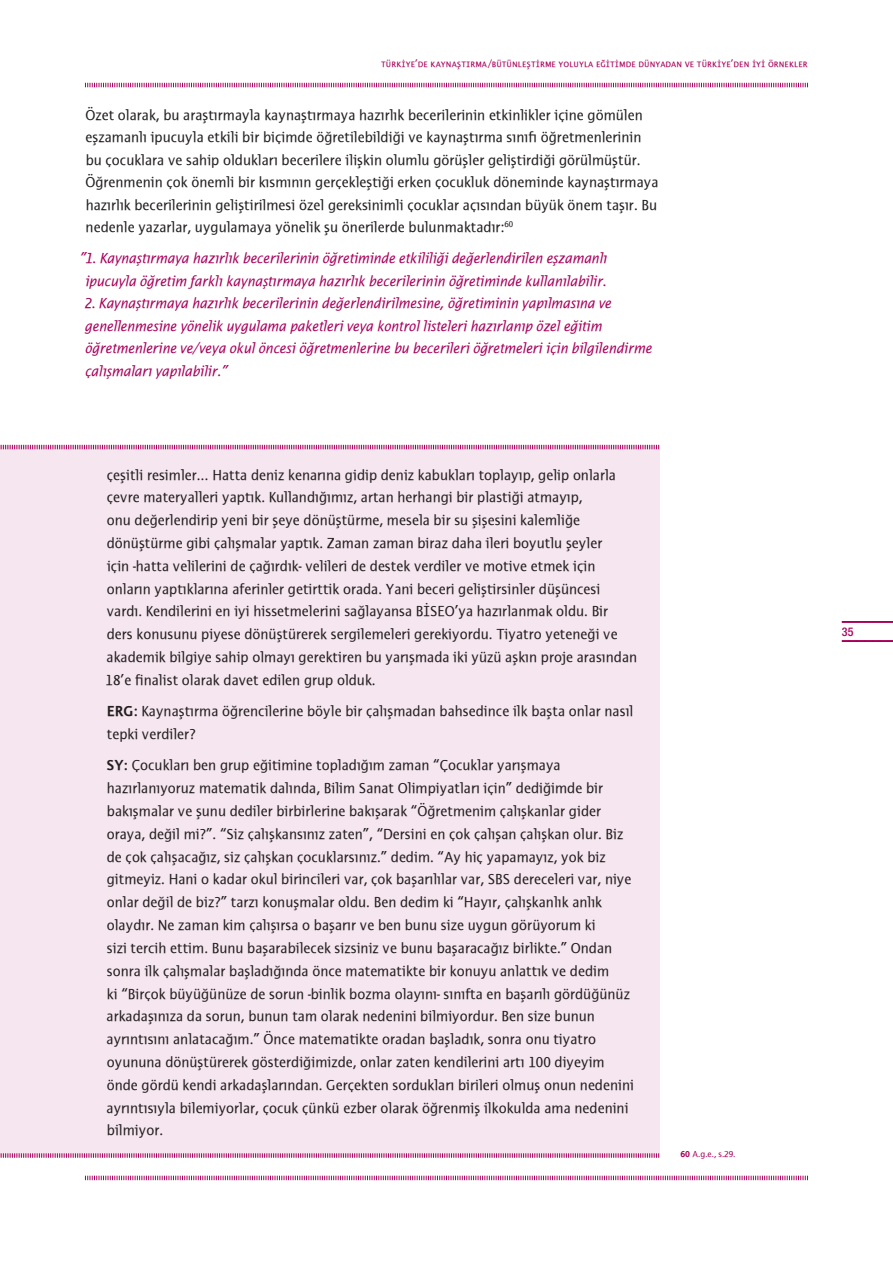
<style>
.page{position:relative;width:893px;height:1263px;background:#fff}
.page>*{position:absolute;margin:0;border:0;box-sizing:border-box;transform-origin:0 0}
.t1{font:15px/22.8px "Thordis Sans MYTEO";color:#231f20}
.t2{font:italic 15px/22.5px "Thordis Sans MYTEO Regular";color:#a8005b;text-align:center}
.t3{font:500 condensed 12px "Helvetica Neue LT Pro";color:#a8005b}
.t4{font:10.5px "Thordis Sans MYTEO Regular SC";color:#a8005b}
.t5{font:9px "Thordis Sans MYTEO";color:#a8005b}
.s1{font-family:"Thordis Sans MYTEO Bold"}
.s2{font-family:"Thordis Sans MYTEO Bold SC"}
</style>
<div class="page">
<svg style="left:85px;top:1175px;width:723px;height:6px"></svg>
<svg style="left:85px;top:82px;width:723px;height:6px"></svg>
<svg style="left:842px;top:621px;width:51px;height:1px"></svg>
<svg style="left:842px;top:640px;width:51px;height:1px"></svg>
<div style="left:0;top:445px;width:105px;height:712px;background:#f6e6ef"></div>
<div style="left:85px;top:445px;width:574px;height:712px;background:#f6e6ef"></div>
<svg style="left:0;top:444px;width:659px;height:6px"></svg>
<svg style="left:0;top:1153px;width:659px;height:5px"></svg>
<p class="t4" style="left:381px;top:57px;width:428px">türkiye’de kaynaştırma/bütünleştirme yoluyla eğitimde dünyadan ve türkiye’den iyi örnekler</p>
<p class="t1" style="left:85px;top:104px;width:575px">Özet olarak, bu araştırmayla kaynaştırmaya hazırlık becerilerinin etkinlikler içine gömülen eşzamanlı ipucuyla etkili bir biçimde öğretilebildiği ve kaynaştırma sınıfı öğretmenlerinin bu çocuklara ve sahip oldukları becerilere ilişkin olumlu görüşler geliştirdiği görülmüştür.<br>Öğrenmenin çok önemli bir kısmının gerçekleştiği erken çocukluk döneminde kaynaştırmaya hazırlık becerilerinin geliştirilmesi özel gereksinimli çocuklar açısından büyük önem taşır. Bu nedenle yazarlar, uygulamaya yönelik şu önerilerde bulunmaktadır:<sup>60</sup></p>
<p class="t2" style="left:80px;top:248px;width:529px">”1. Kaynaştırmaya hazırlık becerilerinin öğretiminde etkililiği değerlendirilen eşzamanlı ipucuyla öğretim farklı kaynaştırmaya hazırlık becerilerinin öğretiminde kullanılabilir.</p>
<p class="t2" style="left:85px;top:293px;width:569px;text-align:left">2. Kaynaştırmaya hazırlık becerilerinin değerlendirilmesine, öğretiminin yapılmasına ve genellenmesine yönelik uygulama paketleri veya kontrol listeleri hazırlanıp özel eğitim öğretmenlerine ve/veya okul öncesi öğretmenlerine bu becerileri öğretmeleri için bilgilendirme çalışmaları yapılabilir.”</p>
<p class="t1" style="left:106px;top:463px;width:533px">çeşitli resimler… Hatta deniz kenarına gidip deniz kabukları toplayıp, gelip onlarla çevre materyalleri yaptık. Kullandığımız, artan herhangi bir plastiği atmayıp,<br>onu değerlendirip yeni bir şeye dönüştürme, mesela bir su şişesini kalemliğe dönüştürme gibi çalışmalar yaptık. Zaman zaman biraz daha ileri boyutlu şeyler<br>için -hatta velilerini de çağırdık- velileri de destek verdiler ve motive etmek için onların yaptıklarına aferinler getirttik orada. Yani beceri geliştirsinler düşüncesi vardı. Kendilerini en iyi hissetmelerini sağlayansa BİSEO’ya hazırlanmak oldu. Bir<br>ders konusunu piyese dönüştürerek sergilemeleri gerekiyordu. Tiyatro yeteneği ve akademik bilgiye sahip olmayı gerektiren bu yarışmada iki yüzü aşkın proje arasından 18’e finalist olarak davet edilen grup olduk.</p>
<p class="t1" style="left:107px;top:700px;width:528px"><span class="s1">ERG:</span> Kaynaştırma öğrencilerine böyle bir çalışmadan bahsedince ilk başta onlar nasıl tepki verdiler?</p>
<p class="t1" style="left:106px;top:754px;width:529px"><span class="s2">SY:</span> Çocukları ben grup eğitimine topladığım zaman “Çocuklar yarışmaya hazırlanıyoruz matematik dalında, Bilim Sanat Olimpiyatları için” dediğimde bir bakışmalar ve şunu dediler birbirlerine bakışarak “Öğretmenim çalışkanlar gider oraya, değil mi?”. “Siz çalışkansınız zaten”, “Dersini en çok çalışan çalışkan olur. Biz de çok çalışacağız, siz çalışkan çocuklarsınız.” dedim. “Ay hiç yapamayız, yok biz gitmeyiz. Hani o kadar okul birincileri var, çok başarılılar var, SBS dereceleri var, niye onlar değil de biz?” tarzı konuşmalar oldu. Ben dedim ki “Hayır, çalışkanlık anlık olaydır. Ne zaman kim çalışırsa o başarır ve ben bunu size uygun görüyorum ki<br>sizi tercih ettim. Bunu başarabilecek sizsiniz ve bunu başaracağız birlikte.” Ondan sonra ilk çalışmalar başladığında önce matematikte bir konuyu anlattık ve dedim<br>ki “Birçok büyüğünüze de sorun -binlik bozma olayını- sınıfta en başarılı gördüğünüz arkadaşınıza da sorun, bunun tam olarak nedenini bilmiyordur. Ben size bunun ayrıntısını anlatacağım.” Önce matematikte oradan başladık, sonra onu tiyatro oyununa dönüştürerek gösterdiğimizde, onlar zaten kendilerini artı 100 diyeyim önde gördü kendi arkadaşlarından. Gerçekten sordukları birileri olmuş onun nedenini ayrıntısıyla bilemiyorlar, çocuk çünkü ezber olarak öğrenmiş ilkokulda ama nedenini bilmiyor.</p>
<p class="t5" style="left:680px;top:1148px;width:57px"><span class="s1">60</span> A.g.e., s.29.</p>
<p class="t3" style="left:842px;top:624px;width:13px">35</p>
</div>
